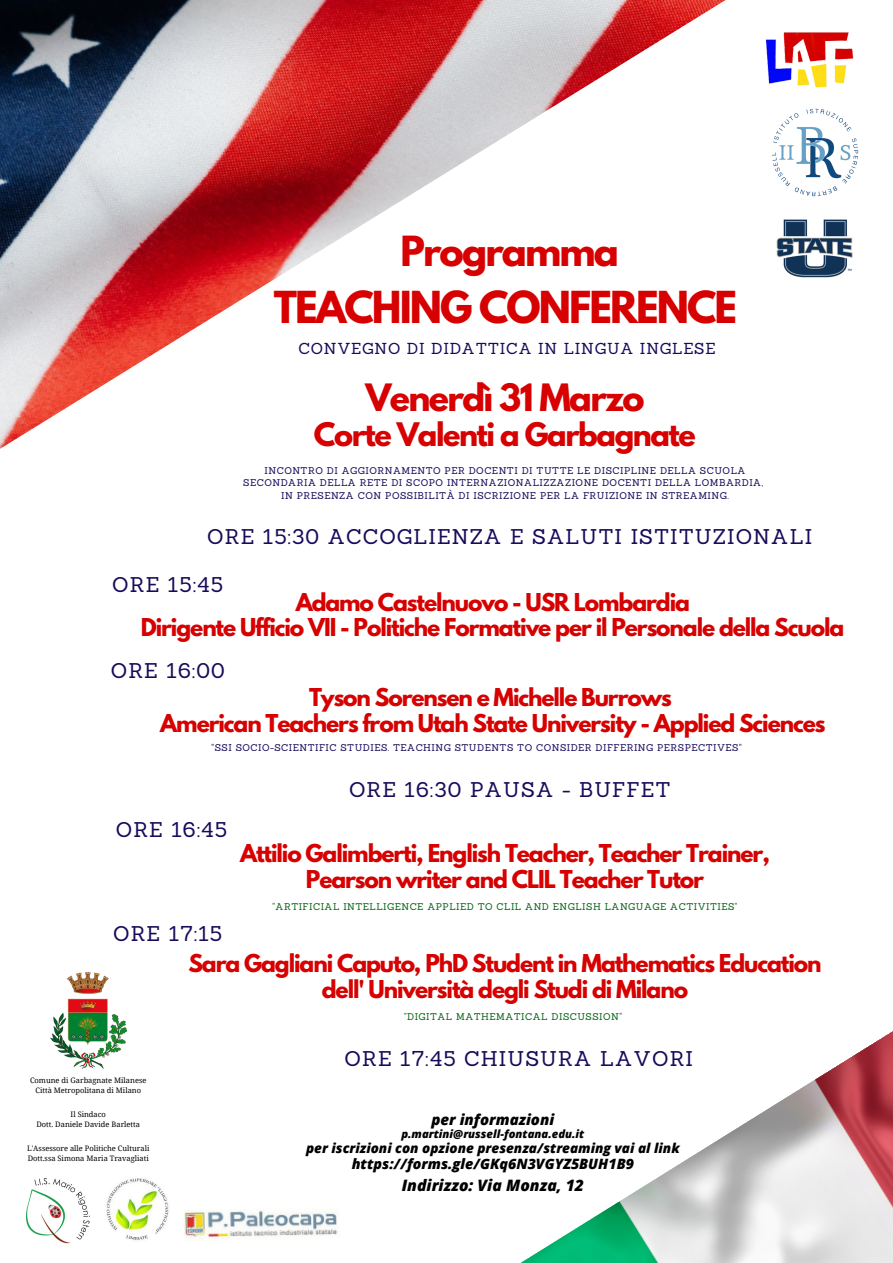
<style>
.page{position:relative;width:893px;height:1263px;background:#fff}
.page>*{position:absolute;margin:0;border:0;box-sizing:border-box;transform-origin:0 0}
.t1{font:700 39.08px "League Spartan";letter-spacing:-.05em;color:#d60100}
.t2{font:700 36.83px "League Spartan";letter-spacing:-.05em;color:#d60100}
.t3{font:700 33.45px "League Spartan";letter-spacing:-.05em;color:#d60100}
.t4{font:700 28.72px "League Spartan";letter-spacing:-.05em;color:#d60100}
.t5{font:700 21.83px/25.9px "League Spartan";letter-spacing:-.05em;color:#d60100;text-align:center}
.t6{font:20.77px "Sanchez";letter-spacing:.05em;color:#170b5b}
.t7{font:italic 800 15.75px "Open Sans";color:#000}
.t8{font:15.52px "Sanchez";letter-spacing:.05em;color:#170b5b}
.t9{font:italic 800 15px "Open Sans";color:#000}
.t10{font:italic 800 14.25px "Open Sans";color:#000}
.t11{font:italic 800 13.5px "Open Sans";color:#000}
.t12{font:italic 800 11.25px "Open Sans";color:#000}
.t13{font:9.52px/12.4px "Sanchez";letter-spacing:.05em;color:#170b5b;text-align:center}
.t14{font:9.52px "Sanchez";letter-spacing:.05em;color:#066418}
.t15{font:7.5px/10.1px "Noto Serif";color:#000;text-align:center}
</style>
<div class="page">
<img style="left:50px;top:972px;width:76px;height:97px">
<img style="left:0;top:0;width:815px;height:449px">
<img style="left:521px;top:1031px;width:372px;height:232px">
<img style="left:184px;top:1210px;width:154px;height:29px">
<img style="left:758px;top:8px;width:96px;height:101px">
<img style="left:771px;top:108px;width:88px;height:88px">
<img style="left:775px;top:218px;width:78px;height:61px">
<img style="left:106px;top:1178px;width:63px;height:62px">
<img style="left:27px;top:1178px;width:63px;height:66px">
<h2 class="t2" style="left:400px;top:233px;width:220px">Programma</h2>
<h1 class="t1" style="left:274px;top:288px;width:465px">TEACHING CONFERENCE</h1>
<p class="t8" style="left:298px;top:338px;width:419px">CONVEGNO DI DIDATTICA IN LINGUA INGLESE</p>
<h3 class="t3" style="left:365px;top:381px;width:281px">Venerdì 31 Marzo</h3>
<h3 class="t4" style="left:314px;top:420px;width:383px">Corte Valenti a Garbagnate</h3>
<p class="t13" style="left:243px;top:464px;width:521px">INCONTRO DI AGGIORNAMENTO PER DOCENTI DI TUTTE LE DISCIPLINE DELLA SCUOLA<br>SECONDARIA DELLA RETE DI SCOPO INTERNAZIONALIZZAZIONE DOCENTI DELLA LOMBARDIA,<br>IN PRESENZA CON POSSIBILITÀ DI ISCRIZIONE PER LA FRUIZIONE IN STREAMING.</p>
<p class="t6" style="left:207px;top:523px;width:606px">ORE 15:30 ACCOGLIENZA E SALUTI ISTITUZIONALI</p>
<p class="t6" style="left:112px;top:571px;width:112px">ORE 15:45</p>
<p class="t5" style="left:141px;top:592px;width:705px">Adamo Castelnuovo - USR Lombardia<br>Dirigente Ufficio VII - Politiche Formative per il Personale della Scuola</p>
<p class="t6" style="left:111px;top:657px;width:115px">ORE 16:00</p>
<p class="t5" style="left:160px;top:687px;width:666px">Tyson Sorensen e Michelle Burrows<br>American Teachers from Utah State University - Applied Sciences</p>
<p class="t13" style="left:212px;top:741px;width:531px">"SSI SOCIO-SCIENTIFIC STUDIES. TEACHING STUDENTS TO CONSIDER DIFFERING PERSPECTIVES"</p>
<p class="t6" style="left:116px;top:816px;width:113px">ORE 16:45</p>
<p class="t6" style="left:113px;top:920px;width:110px">ORE 17:15</p>
<p class="t6" style="left:349px;top:776px;width:323px">ORE 16:30 PAUSA - BUFFET</p>
<p class="t5" style="left:240px;top:843px;width:531px">Attilio Galimberti, English Teacher, Teacher Trainer,<br>Pearson writer and CLIL Teacher Tutor</p>
<p class="t14" style="left:272px;top:900px;width:466px">"ARTIFICIAL INTELLIGENCE APPLIED TO CLIL AND ENGLISH LANGUAGE ACTIVITIES"</p>
<p class="t5" style="left:188px;top:953px;width:635px">Sara Gagliani Caputo, PhD Student in Mathematics Education dell' Università degli Studi di Milano</p>
<p class="t14" style="left:404px;top:1010px;width:219px">"DIGITAL MATHEMATICAL DISCUSSION"</p>
<p class="t15" style="left:30px;top:1075px;width:118px">Comune di Garbagnate Milanese<br>Città Metropolitana di Milano</p>
<p class="t15" style="left:36px;top:1109px;width:105px">Il Sindaco<br>Dott. Daniele Davide Barletta</p>
<p class="t15" style="left:27px;top:1143px;width:124px;text-align:left">L'Assessore alle Politiche Culturali<br>Dott.ssa Simona Maria Travagliati</p>
<p class="t6" style="left:345px;top:1045px;width:350px">ORE 17:45 CHIUSURA LAVORI</p>
<p class="t9" style="left:431px;top:1109px;width:124px">per informazioni</p>
<p class="t12" style="left:401px;top:1126px;width:184px">p.martini@russell-fontana.edu.it</p>
<p class="t11" style="left:306px;top:1138px;width:375px">per iscrizioni con opzione presenza/streaming vai al link</p>
<p class="t10" style="left:352px;top:1153px;width:284px">https://forms.gle/GKq6N3VGYZ5BUH1B9</p>
<p class="t7" style="left:402px;top:1174px;width:184px">Indirizzo: Via Monza, 12</p>
</div>
